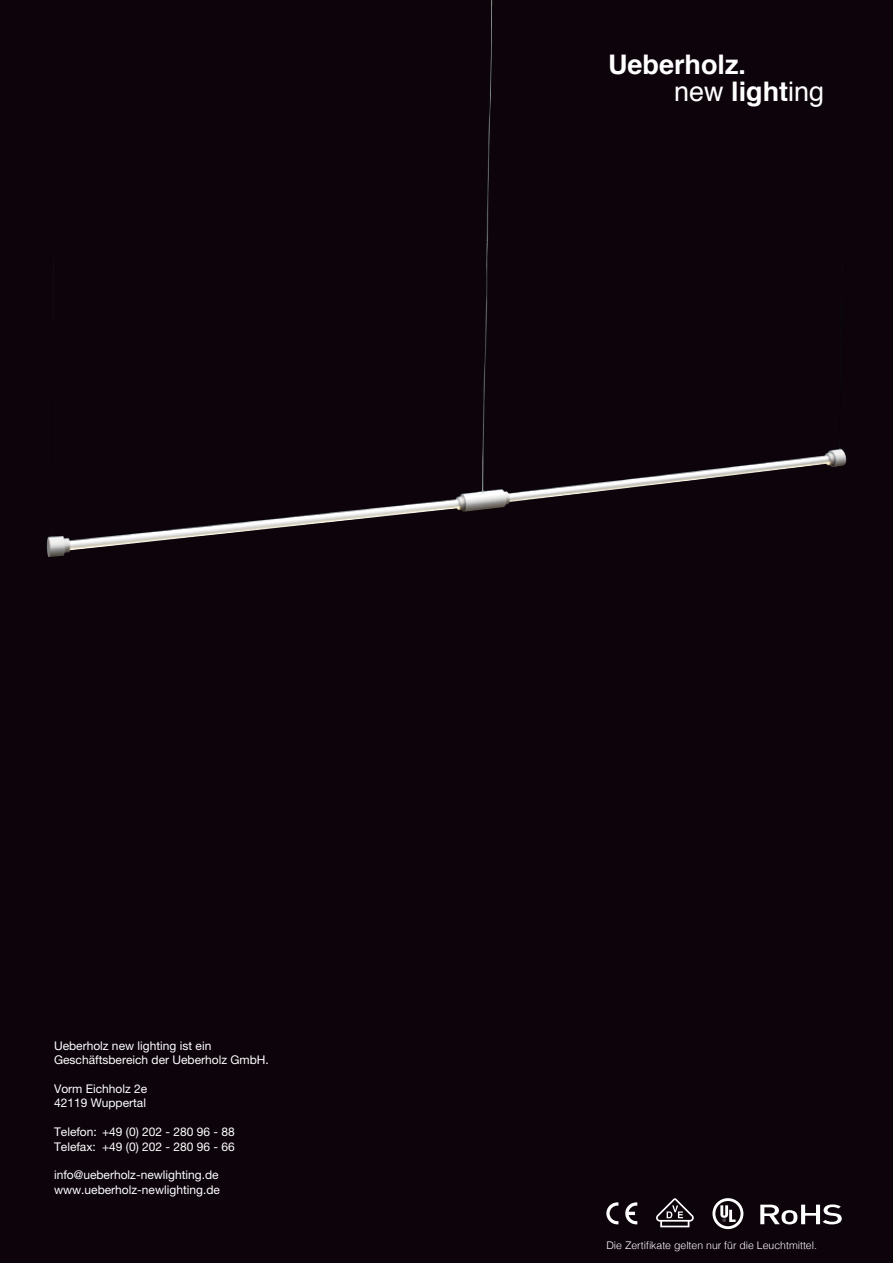
<style>
.page{position:relative;width:893px;height:1263px;background:#0c030b}
.page>*{position:absolute;margin:0;border:0;box-sizing:border-box;transform-origin:0 0}
.t1{font:700 27px/27px "Helvetica";color:#fff}
.t2{font:12px/14.4px "Helvetica Neue LT Pro";color:#fff}
.t3{font:300 10.5px "Helvetica";color:#fff}
.s1{font-weight:400}
</style>
<div class="page">
<svg style="left:606px;top:1202px;width:12px;height:22px"></svg>
<svg style="left:625px;top:1202px;width:12px;height:22px"></svg>
<svg style="left:712px;top:1198px;width:31px;height:31px"></svg>
<svg style="left:760px;top:1204px;width:82px;height:20px"></svg>
<svg style="left:656px;top:1198px;width:38px;height:29px"></svg>
<img style="left:47px;top:240px;width:799px;height:317px">
<img style="left:487px;top:0;width:5px;height:241px">
<h1 class="t1" style="left:674px;top:52px;width:152px;text-indent:-66px">Ueberholz.<br><span class="s1">new</span> light<span class="s1">ing</span></h1>
<p class="t2" style="left:54px;top:1038px;width:216px">Ueberholz new lighting ist ein<br>Geschäftsbereich der Ueberholz GmbH.</p>
<p class="t2" style="left:54px;top:1081px;width:95px">Vorm Eichholz 2e<br>42119 Wuppertal</p>
<p class="t2" style="left:54px;top:1124px;width:182px">Telefon: +49 (0) 202 - 280 96 - 88<br>Telefax: +49 (0) 202 - 280 96 - 66</p>
<p class="t2" style="left:54px;top:1168px;width:167px">info@ueberholz-newlighting.de www.ueberholz-newlighting.de</p>
<p class="t3" style="left:606px;top:1236px;width:212px">Die Zertifikate gelten nur für die Leuchtmittel.</p>
</div>
